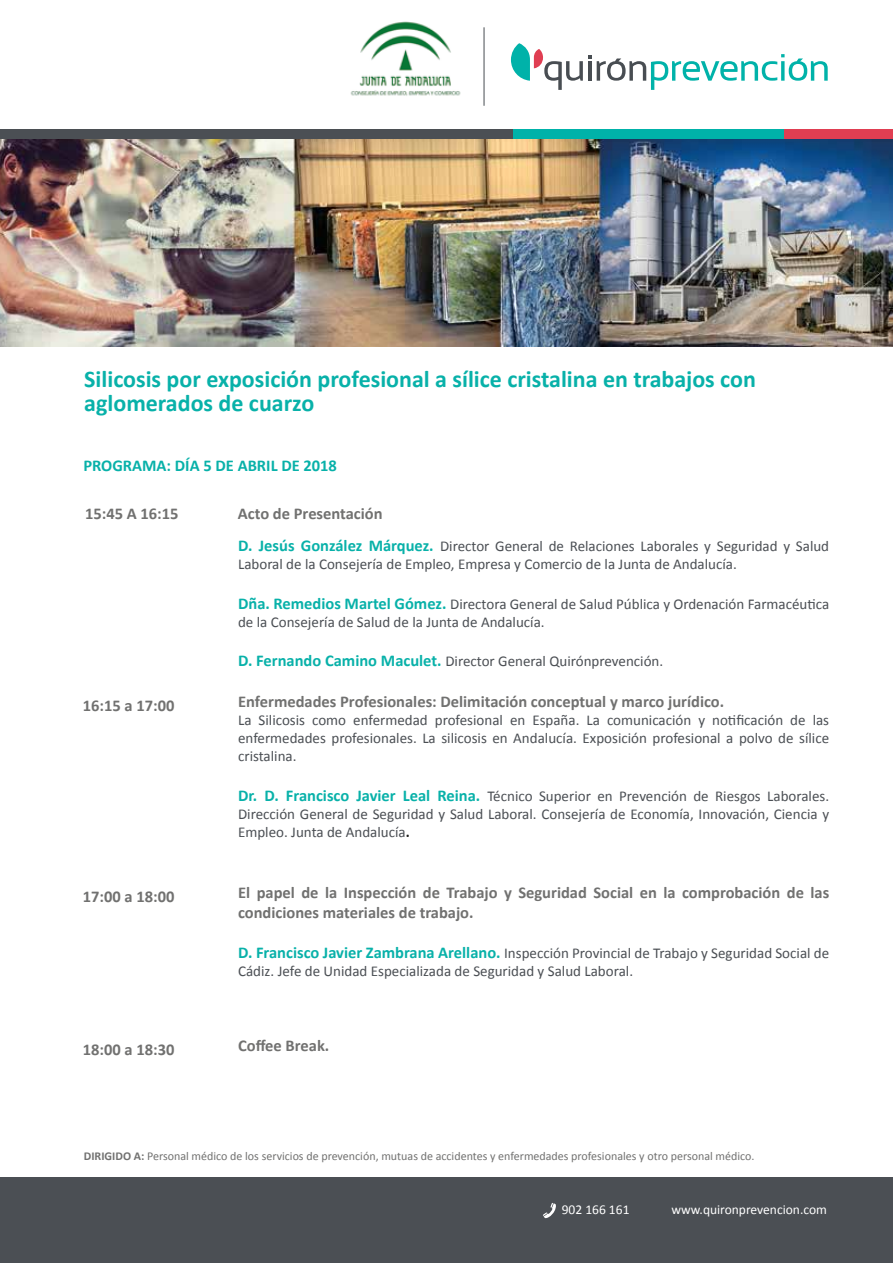
<style>
.page{position:relative;width:893px;height:1263px;background:#fff}
.page>*{position:absolute;margin:0;border:0;box-sizing:border-box;transform-origin:0 0}
.t1{font:700 24px/24px "Calibri";color:#08b1a9}
.t2{font:700 16.5px/19.8px "Calibri";color:#717170}
.t3{font:700 16.5px "Calibri";color:#08b1a9}
.t4{font:15px/18px "Calibri";color:#4b4f54}
.t5{font:13.5px "Calibri";color:#fff}
.t6{font:12px "Calibri";color:#717170}
.s1{font-weight:700;font-size:16.5px;color:#08b1a9}
.s2{font-weight:700;color:#1d1d1b}
.s3{font-weight:700}
</style>
<div class="page">
<img style="left:0;top:139px;width:893px;height:208px">
<div style="left:0;top:1178px;width:893px;height:85px;background:#4b4f54"></div>
<svg style="left:543px;top:1203px;width:13px;height:15px"></svg>
<div style="left:430px;top:129px;width:371px;height:10px;background:#00b2a9"></div>
<div style="left:784px;top:129px;width:109px;height:10px;background:#e03e52"></div>
<div style="left:0;top:129px;width:513px;height:10px;background:#4b4f54"></div>
<img style="left:350px;top:21px;width:111px;height:75px">
<hr style="left:484px;top:27px;width:1px;height:79px;background:#484d52">
<svg style="left:511px;top:43px;width:80px;height:47px"></svg>
<svg style="left:597px;top:54px;width:231px;height:36px"></svg>
<h1 class="t1" style="left:84px;top:366px;width:673px">Silicosis por exposición profesional a sílice cristalina en trabajos con aglomerados de cuarzo</h1>
<p class="t3" style="left:83px;top:454px;width:255px">PROGRAMA: DÍA 5 DE ABRIL DE 2018</p>
<p class="t2" style="left:85px;top:503px;width:95px">15:45 A 16:15</p>
<p class="t2" style="left:238px;top:503px;width:146px">Acto de Presentación</p>
<p class="t4" style="left:238px;top:537px;width:593px"><span class="s1">D. Jesús González Márquez.</span> Director General de Relaciones Laborales y Seguridad y Salud<br>Laboral de la Consejería de Empleo, Empresa y Comercio de la Junta de Andalucía.</p>
<p class="t4" style="left:238px;top:595px;width:593px"><span class="s1">Dña. Remedios Martel Gómez.</span> Directora General de Salud Pública y Ordenación Farmacéutica de la Consejería de Salud de la Junta de Andalucía.</p>
<p class="t4" style="left:238px;top:652px;width:427px"><span class="s1">D. Fernando Camino Maculet.</span> Director General Quirónprevención.</p>
<p class="t2" style="left:238px;top:691px;width:488px">Enfermedades Profesionales: Delimitación conceptual y marco jurídico.</p>
<p class="t4" style="left:238px;top:711px;width:593px;text-align:justify">La Silicosis como enfermedad profesional en España. La comunicación y notificación de las enfermedades profesionales. La silicosis en Andalucía. Exposición profesional a polvo de sílice cristalina.</p>
<p class="t4" style="left:238px;top:787px;width:593px;text-align:justify"><span class="s1">Dr. D. Francisco Javier Leal Reina.</span> Técnico Superior en Prevención de Riesgos Laborales.<br>Dirección General de Seguridad y Salud Laboral. Consejería de Economía, Innovación, Ciencia y Empleo. Junta de Andalucía<span class="s2">.</span></p>
<p class="t2" style="left:83px;top:695px;width:93px">16:15 a 17:00</p>
<p class="t2" style="left:83px;top:886px;width:93px">17:00 a 18:00</p>
<p class="t2" style="left:238px;top:882px;width:593px">El papel de la Inspección de Trabajo y Seguridad Social en la comprobación de las condiciones materiales de trabajo.</p>
<p class="t4" style="left:238px;top:944px;width:593px"><span class="s1">D. Francisco Javier Zambrana Arellano.</span> Inspección Provincial de Trabajo y Seguridad Social de<br>Cádiz. Jefe de Unidad Especializada de Seguridad y Salud Laboral.</p>
<p class="t2" style="left:83px;top:1039px;width:93px">18:00 a 18:30</p>
<p class="t2" style="left:238px;top:1035px;width:93px">Coffee Break.</p>
<p class="t6" style="left:84px;top:1148px;width:672px"><span class="s3">DIRIGIDO A:</span> Personal médico de los servicios de prevención, mutuas de accidentes y enfermedades profesionales y otro personal médico.</p>
<p class="t5" style="left:564px;top:1201px;width:69px">902 166 161</p>
<p class="t5" style="left:671px;top:1200px;width:157px">www.quironprevencion.com</p>
<p class="t5" style="left:674px;top:1200px;width:157px">www.quironprevencion.com</p>
<p class="t5" style="left:562px;top:1201px;width:69px">902 166 161</p>
</div>
